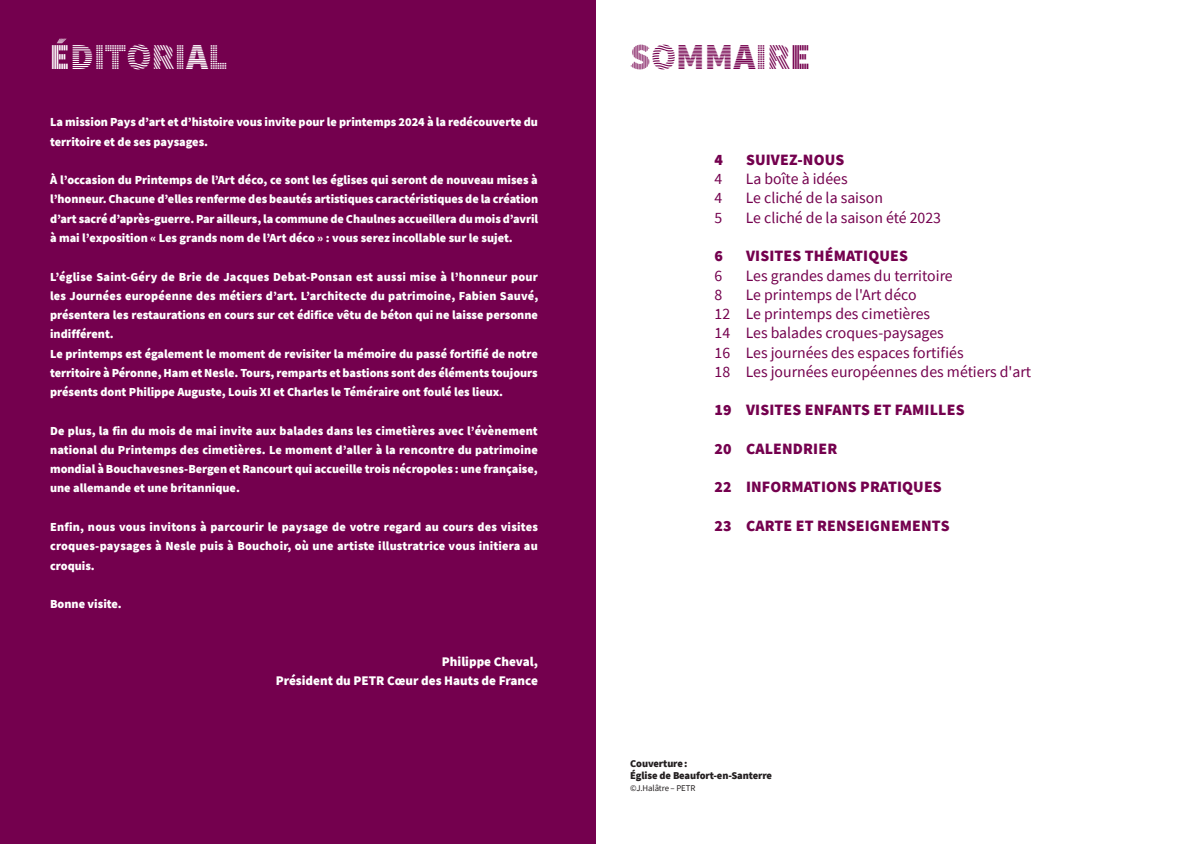
<style>
.page{position:relative;width:1191px;height:844px;background:#fff}
.page>*{position:absolute;margin:0;border:0;box-sizing:border-box;transform-origin:0 0}
.TITRE_NIVEAU_2{font:900 36.75px "Source Sans Pro DISPLAYV2";color:#fff}
.TITRE_NIVEAU_2-2{font:900 36.75px "Source Sans Pro DISPLAYV2";color:#74004e}
.TEXTE_COURANT{font:15.75px "Source Sans Pro";color:#74004e}
.SOUS_TITRE{font:900 15.75px "Source Sans Pro";letter-spacing:.01em;color:#74004e}
.TEXTE_COURANT-2{font:900 13.12px "Source Sans Pro";color:#fff}
.TEXTE_COURANT-3{font:900 12.25px/19.2px "Source Sans Pro";color:#fff;text-align:justify}
.CREDITS{font:900 10.5px "Source Sans Pro";letter-spacing:-.01em;color:#231f20}
.CREDITS-2{font:8.75px "Source Sans Pro";letter-spacing:-.01em;color:#231f20}
</style>
<div class="page">
<div style="left:0;top:0;width:595px;height:843px;background:#74004e"></div>
<p class="TITRE_NIVEAU_2" style="left:50px;top:37px;width:179px">ÉDITORIAL</p>
<p class="TITRE_NIVEAU_2-2" style="left:630px;top:37px;width:182px">SOMMAIRE</p>
<p class="TEXTE_COURANT-3" style="left:50px;top:112px;width:489px">La mission Pays d’art et d’histoire vous invite pour le printemps 2024 à la redécouverte du territoire et de ses paysages.</p>
<p class="TEXTE_COURANT-3" style="left:50px;top:170px;width:489px">À l’occasion du Printemps de l’Art déco, ce sont les églises qui seront de nouveau mises à l’honneur. Chacune d’elles renferme des beautés artistiques caractéristiques de la création d’art sacré d’après-guerre. Par ailleurs, la commune de Chaulnes accueillera du mois d’avril à mai l’exposition « Les grands nom de l’Art déco » : vous serez incollable sur le sujet.</p>
<p class="TEXTE_COURANT-3" style="left:50px;top:266px;width:490px">L’église Saint-Géry de Brie de Jacques Debat-Ponsan est aussi mise à l’honneur pour les Journées européenne des métiers d’art. L’architecte du patrimoine, Fabien Sauvé, présentera les restaurations en cours sur cet édifice vêtu de béton qui ne laisse personne indifférent.</p>
<p class="TEXTE_COURANT-3" style="left:50px;top:343px;width:489px">Le printemps est également le moment de revisiter la mémoire du passé fortifié de notre territoire à Péronne, Ham et Nesle. Tours, remparts et bastions sont des éléments toujours présents dont Philippe Auguste, Louis XI et Charles le Téméraire ont foulé les lieux.</p>
<p class="TEXTE_COURANT-3" style="left:50px;top:420px;width:489px">De plus, la fin du mois de mai invite aux balades dans les cimetières avec l’évènement national du Printemps des cimetières. Le moment d’aller à la rencontre du patrimoine mondial à Bouchavesnes-Bergen et Rancourt qui accueille trois nécropoles : une française, une allemande et une britannique.</p>
<p class="TEXTE_COURANT-3" style="left:50px;top:517px;width:489px">Enfin, nous vous invitons à parcourir le paysage de votre regard au cours des visites croques-paysages à Nesle puis à Bouchoir, où une artiste illustratrice vous initiera au croquis.</p>
<p class="TEXTE_COURANT-3" style="left:50px;top:594px;width:73px">Bonne visite.</p>
<p class="TEXTE_COURANT-2" style="left:442px;top:652px;width:97px">Philippe Cheval,</p>
<p class="TEXTE_COURANT-2" style="left:276px;top:671px;width:264px">Président du PETR Cœur des Hauts de France</p>
<p class="SOUS_TITRE" style="left:714px;top:149px;width:10px">4</p>
<p class="SOUS_TITRE" style="left:746px;top:149px;width:100px">SUIVEZ-NOUS</p>
<p class="TEXTE_COURANT" style="left:714px;top:169px;width:9px">4</p>
<p class="TEXTE_COURANT" style="left:745px;top:169px;width:103px">La boîte à idées</p>
<p class="TEXTE_COURANT" style="left:714px;top:188px;width:9px">4</p>
<p class="TEXTE_COURANT" style="left:745px;top:188px;width:139px">Le cliché de la saison</p>
<p class="TEXTE_COURANT" style="left:714px;top:207px;width:9px">5</p>
<p class="TEXTE_COURANT" style="left:745px;top:207px;width:197px">Le cliché de la saison été 2023</p>
<p class="SOUS_TITRE" style="left:714px;top:245px;width:10px">6</p>
<p class="SOUS_TITRE" style="left:746px;top:245px;width:163px">VISITES THÉMATIQUES</p>
<p class="TEXTE_COURANT" style="left:714px;top:265px;width:9px">6</p>
<p class="TEXTE_COURANT" style="left:745px;top:265px;width:209px">Les grandes dames du territoire</p>
<p class="TEXTE_COURANT" style="left:714px;top:284px;width:9px">8</p>
<p class="TEXTE_COURANT" style="left:745px;top:284px;width:172px">Le printemps de l'Art déco</p>
<p class="TEXTE_COURANT" style="left:714px;top:304px;width:217px">12 Le printemps des cimetières</p>
<p class="TEXTE_COURANT" style="left:714px;top:323px;width:231px">14 Les balades croques-paysages</p>
<p class="TEXTE_COURANT" style="left:714px;top:342px;width:250px">16 Les journées des espaces fortifiés</p>
<p class="TEXTE_COURANT" style="left:714px;top:361px;width:318px">18 Les journées européennes des métiers d'art</p>
<p class="SOUS_TITRE" style="left:714px;top:399px;width:251px">19 VISITES ENFANTS ET FAMILLES</p>
<p class="SOUS_TITRE" style="left:714px;top:437px;width:124px">20 CALENDRIER</p>
<p class="SOUS_TITRE" style="left:714px;top:476px;width:229px">22 INFORMATIONS PRATIQUES</p>
<p class="SOUS_TITRE" style="left:714px;top:514px;width:236px">23 CARTE ET RENSEIGNEMENTS</p>
<p class="CREDITS" style="left:630px;top:755px;width:59px">Couverture:</p>
<p class="CREDITS" style="left:630px;top:767px;width:143px">Église de Beaufort-en-Santerre</p>
<p class="CREDITS-2" style="left:630px;top:782px;width:67px">©J.Halâtre – PETR</p>
</div>
